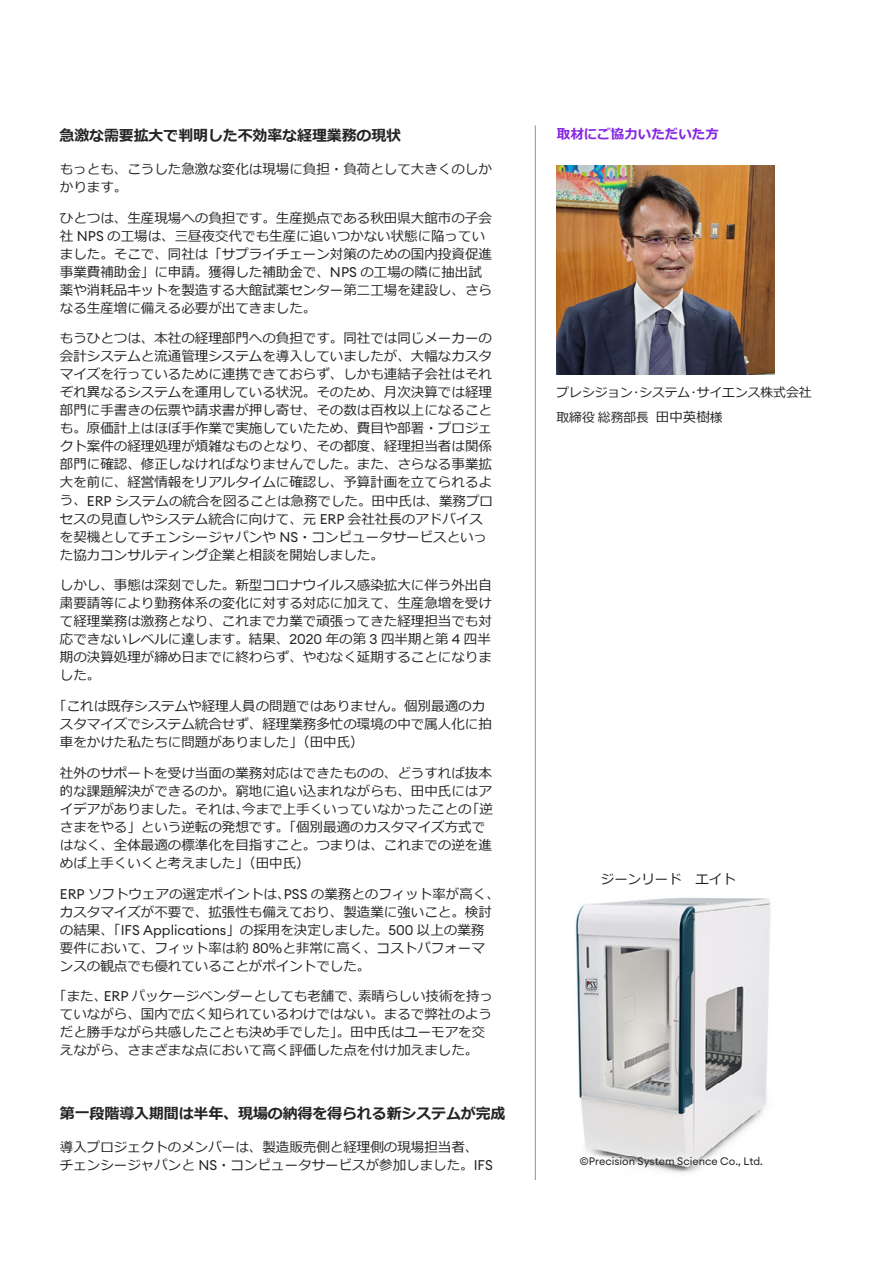
<style>
.page{position:relative;width:893px;height:1263px;background:#fff}
.page>*{position:absolute;margin:0;border:0;box-sizing:border-box;transform-origin:0 0}
.t1{font:700 15px "Meiryo";letter-spacing:-.01em;color:#242424}
.t2{font:13.5px/18px "Meiryo";color:#242424}
.t3{font:700 13.5px "Meiryo";color:#8526e3}
.t4{font:12.75px/24.8px "Meiryo";color:#242424}
.t5{font:10.8px "Euclid Circular A";color:#242424}
.s1{font-family:"Euclid Circular A";font-size:13.95px}
.s2{font-size:13.5px}
</style>
<div class="page">
<hr style="left:535px;top:125px;width:1px;height:1055px;background:#919191">
<img style="left:575px;top:897px;width:196px;height:249px">
<div style="left:570px;top:1146px;width:201px;height:30px;background:#fff;opacity:.75"></div>
<div style="left:577px;top:1153px;width:189px;height:16px;background:#fff;opacity:.75"></div>
<img style="left:557px;top:166px;width:218px;height:208px">
<p class="t1" style="left:60px;top:124px;width:343px">急激な需要拡大で判明した不効率な経理業務の現状</p>
<p class="t2" style="left:60px;top:161px;width:433px">もっとも、こうした急激な変化は現場に負担・負荷として大きくのしかかります。</p>
<p class="t2" style="left:60px;top:209px;width:434px">ひとつは、生産現場への負担です。生産拠点である秋田県大館市の子会社 <span class="s1">NPS</span> の工場は、三昼夜交代でも生産に追いつかない状態に陥っていました。そこで、同社は「サプライチェーン対策のための国内投資促進事業費補助金」に申請。獲得した補助金で、<span class="s1">NPS</span> の工場の隣に抽出試薬や消耗品キットを製造する大館試薬センター第二工場を建設し、さらなる生産増に備える必要が出てきました。</p>
<p class="t2" style="left:60px;top:330px;width:435px">もうひとつは、本社の経理部門への負担です。同社では同じメーカーの会計システムと流通管理システムを導入していましたが、大幅なカスタマイズを行っているために連携できておらず、しかも連結子会社はそれぞれ異なるシステムを運用している状況。そのため、月次決算では経理部門に手書きの伝票や請求書が押し寄せ、その数は百枚以上になることも。原価計上はほぼ手作業で実施していたため、費目や部署・プロジェクト案件の経理処理が煩雑なものとなり、その都度、経理担当者は関係部門に確認、修正しなければなりませんでした。また、さらなる事業拡大を前に、経営情報をリアルタイムに確認し、予算計画を立てられるよう、<span class="s1">ERP</span> システムの統合を図ることは急務でした。田中氏は、業務プロセスの見直しやシステム統合に向けて、元 <span class="s1">ERP</span> 会社社長のアドバイスを契機としてチェンシージャパンや <span class="s1">NS</span>・コンピュータサービスといった協力コンサルティング企業と相談を開始しました。</p>
<p class="t2" style="left:60px;top:577px;width:434px;text-align:justify">しかし、事態は深刻でした。新型コロナウイルス感染拡大に伴う外出自粛要請等により勤務体系の変化に対する対応に加えて、生産急増を受けて経理業務は激務となり、これまで力業で頑張ってきた経理担当でも対応できないレベルに達します。結果、<span class="s1">2020</span> 年の第 <span class="s1">3</span> 四半期と第 <span class="s1">4</span> 四半期の決算処理が締め日までに終わらず、やむなく延期することになりました。</p>
<p class="t2" style="left:60px;top:698px;width:433px;text-indent:-7px">「これは既存システムや経理人員の問題ではありません。個別最適のカスタマイズでシステム統合せず、経理業務多忙の環境の中で属人化に拍車をかけた私たちに問題がありました」（田中氏）</p>
<p class="t2" style="left:60px;top:765px;width:435px">社外のサポートを受け当面の業務対応はできたものの、どうすれば抜本的な課題解決ができるのか。窮地に追い込まれながらも、田中氏にはアイデアがありました。それは、今まで上手くいっていなかったことの「逆さまをやる」という逆転の発想です。「個別最適のカスタマイズ方式ではなく、全体最適の標準化を目指すこと。つまりは、これまでの逆を進めば上手くいくと考えました」（田中氏）</p>
<p class="t2" style="left:60px;top:885px;width:441px"><span class="s1">ERP</span> ソフトウェアの選定ポイントは、<span class="s1">PSS</span> の業務とのフィット率が高く、カスタマイズが不要で、拡張性も備えており、製造業に強いこと。検討の結果、「<span class="s1">IFS Applications</span>」の採用を決定しました。<span class="s1">500</span> 以上の業務要件において、フィット率は約 <span class="s1">80</span>％と非常に高く、コストパフォーマンスの観点でも優れていることがポイントでした。</p>
<p class="t2" style="left:53px;top:988px;width:441px;text-align:center">「また、<span class="s1">ERP</span> パッケージベンダーとしても老舗で、素晴らしい技術を持っていながら、国内で広く知られているわけではない。まるで弊社のようだと勝手ながら共感したことも決め手でした」。田中氏はユーモアを交えながら、さまざまな点において高く評価した点を付け加えました。</p>
<p class="t1" style="left:60px;top:1103px;width:447px">第一段階導入期間は半年、現場の納得を得られる新システムが完成</p>
<p class="t2" style="left:60px;top:1139px;width:434px">導入プロジェクトのメンバーは、製造販売側と経理側の現場担当者、チェンシージャパンと <span class="s1">NS</span>・コンピュータサービスが参加しました。<span class="s1">IFS</span></p>
<p class="t3" style="left:557px;top:125px;width:163px">取材にご協力いただいた方</p>
<p class="t4" style="left:556px;top:381px;width:256px">プレシジョン･システム･サイエンス株式会社取締役総務部長 <span class="s2">田中英樹</span>様</p>
<p class="t2" style="left:601px;top:870px;width:136px">ジーンリード エイト</p>
<p class="t5" style="left:580px;top:1154px;width:185px">©Precision System Science Co., Ltd.</p>
</div>
